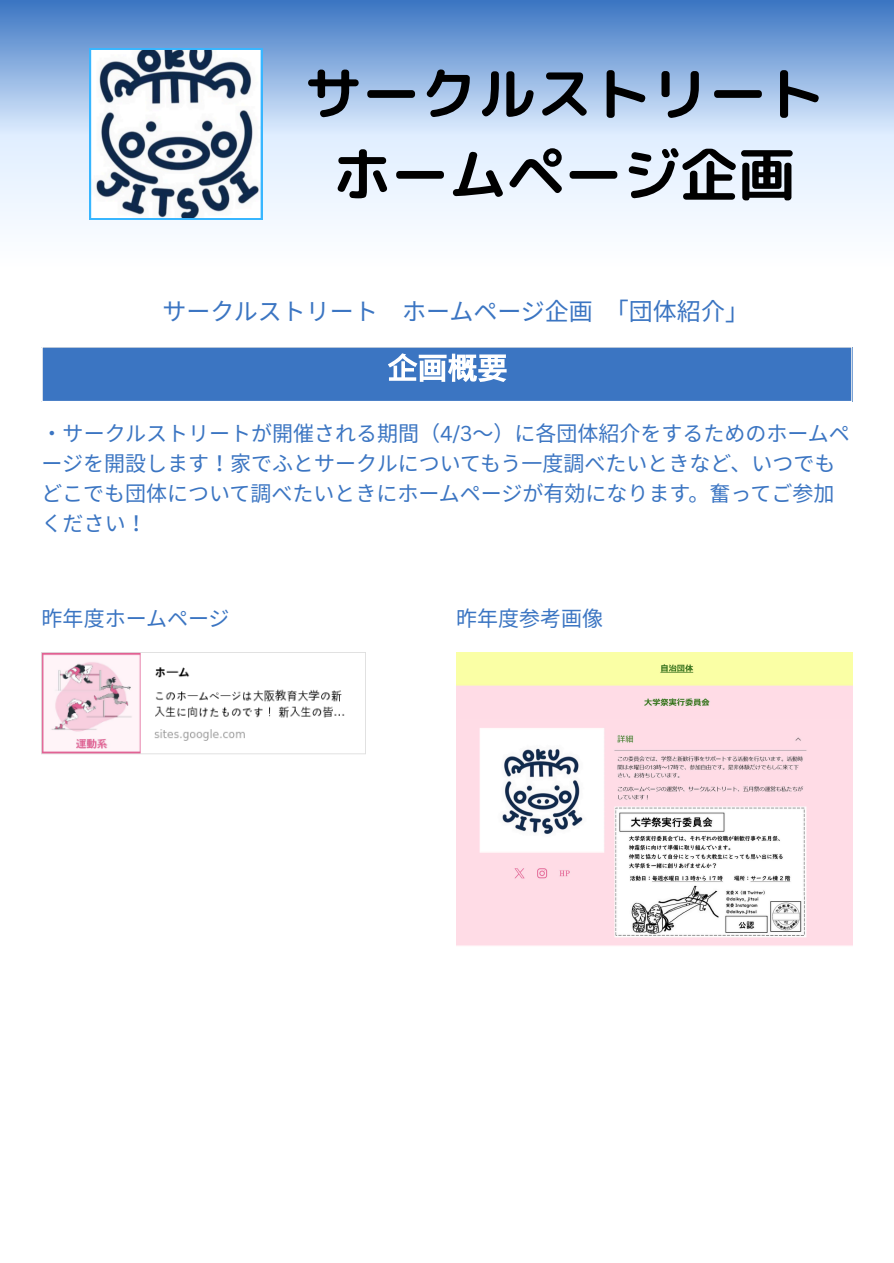
<style>
.page{position:relative;width:894px;height:1263px;background:#fff}
.page>*{position:absolute;margin:0;border:0;box-sizing:border-box;transform-origin:0 0}
.t1{font:57.75px "rounded mplus 1 p bold";color:#000}
.t2{font:24px "Noto Sans CJ Ksc";color:#3b75c2}
.t3{font:21px/30px "Noto Sans CJ Ksc";color:#3b75c2}
.s1{font-family:"Canva Sans"}
</style>
<div class="page">
<svg style="left:0;top:0;width:893px;height:224px;background:#adc8ea"></svg>
<svg style="left:89px;top:48px;width:173px;height:172px"></svg>
<div style="left:42px;top:347px;width:809px;height:55px;background:#3b75c2"></div>
<svg style="left:388px;top:353px;width:118px;height:29px"></svg>
<hr style="left:42px;top:348px;width:1px;height:53px;background:#fff">
<hr style="left:850px;top:348px;width:2px;height:53px;background:#fff">
<hr style="left:42px;top:346px;width:810px;height:2px;background:#fff">
<hr style="left:42px;top:401px;width:810px;height:1px;background:#fff">
<img style="left:42px;top:652px;width:323px;height:102px">
<img style="left:456px;top:652px;width:396px;height:294px">
<p class="t1" style="left:304px;top:53px;width:521px">サークルストリート</p>
<p class="t1" style="left:333px;top:134px;width:464px">ホームページ企画</p>
<p class="t2" style="left:162px;top:292px;width:587px">サークルストリート ホームページ企画 「団体紹介」</p>
<h3 class="t3" style="left:42px;top:417px;width:809px">・サークルストリートが開催される期間（<span class="s1">4/3</span>～）に各団体紹介をするためのホームページを開設します！ 家でふとサークルについてもう一度調べたいときなど、いつでもどこでも団体について調べたいときにホームページが有効になります。奮ってご参加ください！</h3>
<p class="t3" style="left:42px;top:602px;width:189px">昨年度ホームページ</p>
<p class="t3" style="left:456px;top:602px;width:147px">昨年度参考画像</p>
</div>
